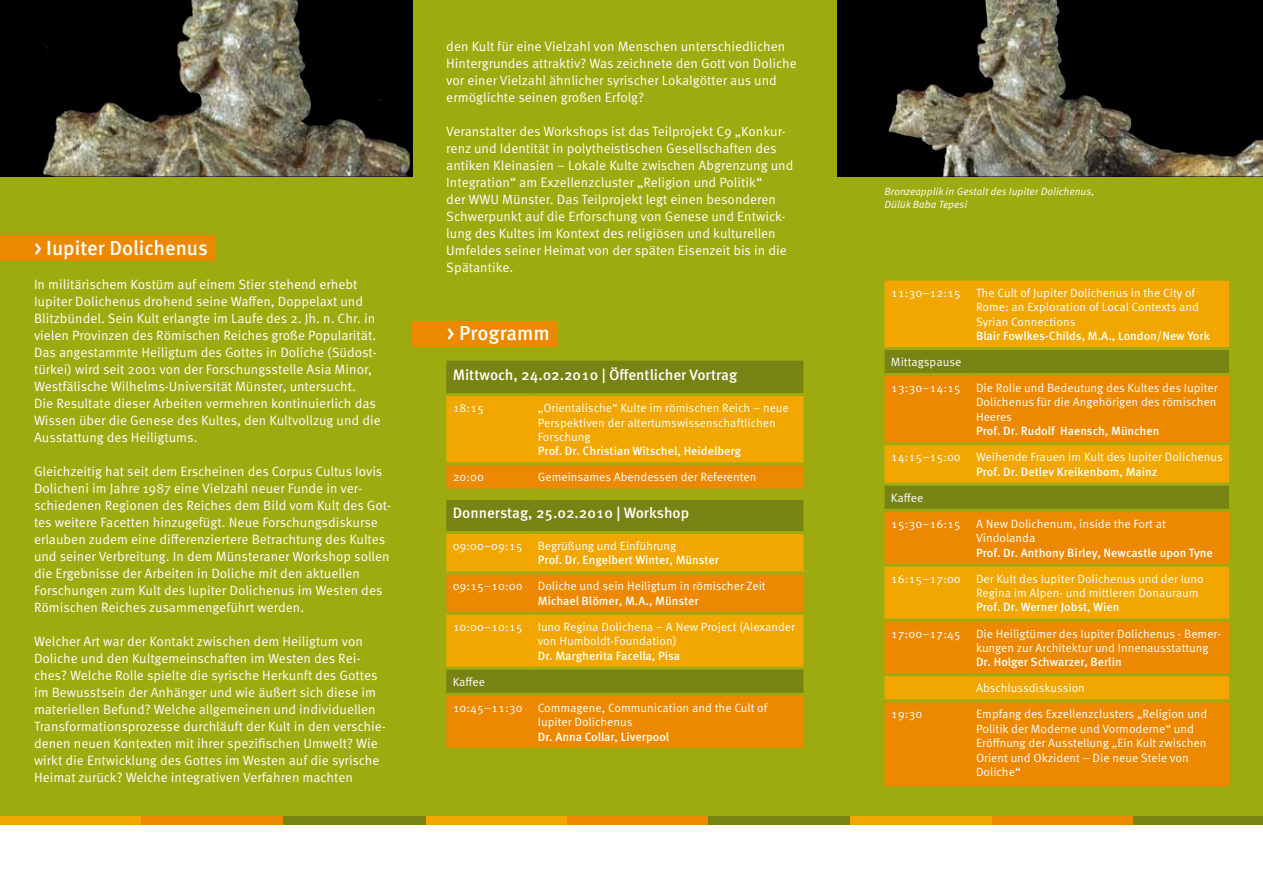
<style>
.page{position:relative;width:1263px;height:893px;background:#fff}
.page>*{position:absolute;margin:0;border:0;box-sizing:border-box;transform-origin:0 0}
.t1{font:500 20.25px "Meta OT";color:#fff}
.t2{font:500 15px "Meta OT";color:#fff}
.t3{font:13.5px/17px "Meta OT";color:#fff}
.t4{font:12px/14.4px "Meta OT";color:#fff}
.t5{font:500 12px "Meta OT";color:#fff}
.t6{font:italic 10.5px/12.6px "Meta OT";color:#fff}
</style>
<div class="page">
<div style="left:0;top:0;width:1263px;height:821px;background:#9eab10"></div>
<div style="left:0;top:0;width:412px;height:176px;background:#000"></div>
<div style="left:838px;top:0;width:425px;height:176px;background:#000"></div>
<div style="left:425px;top:816px;width:142px;height:9px;background:#f1a700"></div>
<div style="left:567px;top:816px;width:141px;height:9px;background:#ec8900"></div>
<div style="left:708px;top:816px;width:142px;height:9px;background:#778313"></div>
<div style="left:850px;top:816px;width:142px;height:9px;background:#f1a700"></div>
<div style="left:992px;top:816px;width:142px;height:9px;background:#ec8900"></div>
<div style="left:1134px;top:816px;width:129px;height:9px;background:#778313"></div>
<div style="left:0;top:816px;width:142px;height:9px;background:#f1a700"></div>
<div style="left:142px;top:816px;width:141px;height:9px;background:#ec8900"></div>
<div style="left:283px;top:816px;width:142px;height:9px;background:#778313"></div>
<div style="left:412px;top:321px;width:146px;height:26px;background:#ec8900"></div>
<div style="left:446px;top:361px;width:357px;height:32px;background:#778313"></div>
<div style="left:446px;top:396px;width:357px;height:66px;background:#f1a700"></div>
<svg style="left:446px;top:465px;width:357px;height:283px;background:#db9403"></svg>
<div style="left:446px;top:670px;width:357px;height:23px;background:#778313"></div>
<hr style="left:446px;top:488px;width:85px;height:3px;background:#9eab10">
<hr style="left:531px;top:488px;width:272px;height:3px;background:#9eab10">
<hr style="left:446px;top:497px;width:85px;height:3px;background:#9eab10">
<hr style="left:531px;top:497px;width:272px;height:3px;background:#9eab10">
<hr style="left:446px;top:571px;width:85px;height:3px;background:#9eab10">
<hr style="left:531px;top:571px;width:272px;height:3px;background:#9eab10">
<hr style="left:446px;top:612px;width:85px;height:3px;background:#9eab10">
<hr style="left:531px;top:612px;width:272px;height:3px;background:#9eab10">
<hr style="left:446px;top:667px;width:85px;height:3px;background:#9eab10">
<hr style="left:531px;top:667px;width:272px;height:3px;background:#9eab10">
<hr style="left:446px;top:693px;width:85px;height:3px;background:#9eab10">
<hr style="left:531px;top:693px;width:272px;height:3px;background:#9eab10">
<hr style="left:446px;top:531px;width:85px;height:3px;background:#9eab10">
<hr style="left:531px;top:531px;width:272px;height:3px;background:#9eab10">
<div style="left:0;top:236px;width:215px;height:25px;background:#ec8900"></div>
<div style="left:885px;top:281px;width:344px;height:66px;background:#f1a700"></div>
<div style="left:885px;top:350px;width:344px;height:23px;background:#778313"></div>
<svg style="left:885px;top:376px;width:344px;height:410px;background:#e69101"></svg>
<hr style="left:885px;top:442px;width:85px;height:3px;background:#9eab10">
<hr style="left:970px;top:442px;width:259px;height:3px;background:#9eab10">
<hr style="left:885px;top:483px;width:85px;height:3px;background:#9eab10">
<hr style="left:970px;top:483px;width:259px;height:3px;background:#9eab10">
<hr style="left:885px;top:509px;width:85px;height:3px;background:#9eab10">
<hr style="left:970px;top:509px;width:259px;height:3px;background:#9eab10">
<hr style="left:885px;top:564px;width:85px;height:3px;background:#9eab10">
<hr style="left:970px;top:564px;width:259px;height:3px;background:#9eab10">
<hr style="left:885px;top:618px;width:85px;height:3px;background:#9eab10">
<hr style="left:970px;top:618px;width:259px;height:3px;background:#9eab10">
<hr style="left:885px;top:673px;width:85px;height:3px;background:#9eab10">
<hr style="left:970px;top:673px;width:259px;height:3px;background:#9eab10">
<hr style="left:885px;top:699px;width:85px;height:3px;background:#9eab10">
<hr style="left:970px;top:699px;width:259px;height:3px;background:#9eab10">
<img style="left:888px;top:0;width:375px;height:176px">
<img style="left:43px;top:0;width:367px;height:176px">
<h1 class="t1" style="left:34px;top:236px;width:175px">&gt; Iupiter Dolichenus</h1>
<p class="t3" style="left:34px;top:276px;width:348px">In militärischem Kostüm auf einem Stier stehend erhebt Iupiter Dolichenus drohend seine Waffen, Doppelaxt und Blitzbündel. Sein Kult erlangte im Laufe des 2. Jh. n. Chr. in vielen Provinzen des Römischen Reiches große Popularität.<br>Das angestammte Heiligtum des Gottes in Doliche (Südost&shy;türkei) wird seit 2001 von der Forschungsstelle Asia Minor, Westfälische Wilhelms-Universität Münster, untersucht.<br>Die Resultate dieser Arbeiten vermehren kontinuierlich das Wissen über die Genese des Kultes, den Kultvollzug und die Ausstattung des Heiligtums.</p>
<p class="t3" style="left:34px;top:463px;width:359px">Gleichzeitig hat seit dem Erscheinen des Corpus Cultus Iovis Dolicheni im Jahre 1987 eine Vielzahl neuer Funde in ver&shy;schiedenen Regionen des Reiches dem Bild vom Kult des Got&shy;tes weitere Facetten hinzugefügt. Neue Forschungsdiskurse erlauben zudem eine differenziertere Betrachtung des Kultes und seiner Verbreitung. In dem Münsteraner Workshop sollen die Ergebnisse der Arbeiten in Doliche mit den aktuellen Forschungen zum Kult des Iupiter Dolichenus im Westen des Römischen Reiches zusammengeführt werden.</p>
<p class="t3" style="left:34px;top:633px;width:353px">Welcher Art war der Kontakt zwischen dem Heiligtum von Doliche und den Kultgemeinschaften im Westen des Rei&shy;ches? Welche Rolle spielte die syrische Herkunft des Gottes im Bewusstsein der Anhänger und wie äußert sich diese im materiellen Befund? Welche allgemeinen und individuellen Transformationsprozesse durchläuft der Kult in den verschie&shy;denen neuen Kontexten mit ihrer spezifischen Umwelt? Wie wirkt die Entwicklung des Gottes im Westen auf die syrische Heimat zurück? Welche integrativen Verfahren machten</p>
<p class="t3" style="left:446px;top:38px;width:352px">den Kult für eine Vielzahl von Menschen unterschiedlichen Hintergrundes attraktiv? Was zeichnete den Gott von Doliche vor einer Vielzahl ähnlicher syrischer Lokalgötter aus und ermöglichte seinen großen Erfolg?</p>
<p class="t3" style="left:446px;top:123px;width:349px">Veranstalter des Workshops ist das Teilprojekt C9 „Konkur&shy;renz und Identität in polytheistischen Gesellschaften des antiken Kleinasien – Lokale Kulte zwischen Abgrenzung und Integration“ am Exzellenzcluster „Religion und Politik“<br>der WWU Münster. Das Teilprojekt legt einen besonderen Schwerpunkt auf die Erforschung von Genese und Entwick&shy;lung des Kultes im Kontext des religiösen und kulturellen Umfeldes seiner Heimat von der späten Eisenzeit bis in die Spätantike.</p>
<h1 class="t1" style="left:447px;top:321px;width:104px">&gt; Programm</h1>
<p class="t2" style="left:453px;top:366px;width:286px">Mittwoch, 24.02.2010 | Öffentlicher Vortrag</p>
<p class="t4" style="left:453px;top:401px;width:33px">18:15</p>
<p class="t4" style="left:538px;top:401px;width:253px">„Orientalische“ Kulte im römischen Reich – neue<br>Perspektiven der altertumswissenschaftlichen<br>Forschung</p>
<p class="t5" style="left:538px;top:444px;width:205px">Prof. Dr. Christian Witschel, Heidelberg</p>
<p class="t4" style="left:453px;top:470px;width:33px">20:00</p>
<p class="t4" style="left:538px;top:470px;width:220px">Gemeinsames Abendessen der Referenten</p>
<p class="t2" style="left:453px;top:504px;width:238px">Donnerstag, 25.02.2010 | Workshop</p>
<p class="t4" style="left:453px;top:539px;width:71px">09:00–09:15</p>
<p class="t4" style="left:538px;top:539px;width:140px">Begrüßung und Einführung</p>
<p class="t5" style="left:538px;top:553px;width:183px">Prof. Dr. Engelbert Winter, Münster</p>
<p class="t4" style="left:453px;top:579px;width:71px">09:15–10:00</p>
<p class="t4" style="left:538px;top:579px;width:229px">Doliche und sein Heiligtum in römischer Zeit</p>
<p class="t5" style="left:538px;top:593px;width:162px">Michael Blömer, M.A., Münster</p>
<p class="t4" style="left:453px;top:620px;width:71px">10:00–10:15</p>
<p class="t4" style="left:538px;top:620px;width:259px">Iuno Regina Dolichena – A New Project (Alexander von Humboldt-Foundation)</p>
<p class="t5" style="left:538px;top:648px;width:144px">Dr. Margherita Facella, Pisa</p>
<p class="t4" style="left:453px;top:669px;width:71px;line-height:26.1px">Kaffee<br>10:45–11:30</p>
<p class="t4" style="left:538px;top:701px;width:231px">Commagene, Communication and the Cult of<br>Iupiter Dolichenus</p>
<p class="t5" style="left:538px;top:729px;width:133px">Dr. Anna Collar, Liverpool</p>
<p class="t6" style="left:884px;top:185px;width:211px">Bronzeapplik in Gestalt des Iupiter Dolichenus,<br>Dülük Baba Tepesi</p>
<p class="t4" style="left:891px;top:286px;width:71px">11:30–12:15</p>
<p class="t4" style="left:976px;top:286px;width:225px">The Cult of Jupiter Dolichenus in the City of<br>Rome: an Exploration of Local Contexts and<br>Syrian Connections</p>
<p class="t5" style="left:976px;top:328px;width:235px">Blair Fowlkes-Childs, M.A., London/New York</p>
<p class="t4" style="left:891px;top:349px;width:72px;line-height:26.1px">Mittagspause<br>13:30–14:15</p>
<p class="t4" style="left:976px;top:381px;width:243px;text-align:justify">Die Rolle und Bedeutung des Kultes des Iupiter Dolichenus für die Angehörigen des römischen Heeres</p>
<p class="t5" style="left:976px;top:424px;width:185px">Prof. Dr. Rudolf Haensch, München</p>
<p class="t4" style="left:891px;top:450px;width:71px">14:15–15:00</p>
<p class="t4" style="left:976px;top:450px;width:248px">Weihende Frauen im Kult des Iupiter Dolichenus</p>
<p class="t5" style="left:976px;top:464px;width:183px">Prof. Dr. Detlev Kreikenbom, Mainz</p>
<p class="t4" style="left:891px;top:485px;width:71px;line-height:26.1px">Kaffee<br>15:30–16:15</p>
<p class="t4" style="left:976px;top:517px;width:191px">A New Dolichenum, inside the Fort at<br>Vindolanda</p>
<p class="t5" style="left:976px;top:545px;width:238px">Prof. Dr. Anthony Birley, Newcastle upon Tyne</p>
<p class="t4" style="left:891px;top:571px;width:71px">16:15–17:00</p>
<p class="t4" style="left:976px;top:571px;width:229px">Der Kult des Iupiter Dolichenus und der Iuno<br>Regina im Alpen- und mittleren Donauraum</p>
<p class="t5" style="left:976px;top:600px;width:145px">Prof. Dr. Werner Jobst, Wien</p>
<p class="t4" style="left:891px;top:626px;width:71px">17:00–17:45</p>
<p class="t4" style="left:976px;top:626px;width:246px">Die Heiligtümer des Iupiter Dolichenus - Bemer&shy;kungen zur Architektur und Innenausstattung</p>
<p class="t5" style="left:976px;top:655px;width:147px">Dr. Holger Schwarzer, Berlin</p>
<p class="t4" style="left:976px;top:681px;width:110px">Abschlussdiskussion</p>
<p class="t4" style="left:891px;top:707px;width:33px">19:30</p>
<p class="t4" style="left:976px;top:707px;width:233px">Empfang des Exzellenzclusters „Religion und Politik der Moderne und Vormoderne“ und Eröffnung der Ausstellung „Ein Kult zwischen Orient und Okzident – Die neue Stele von Doliche“</p>
</div>
